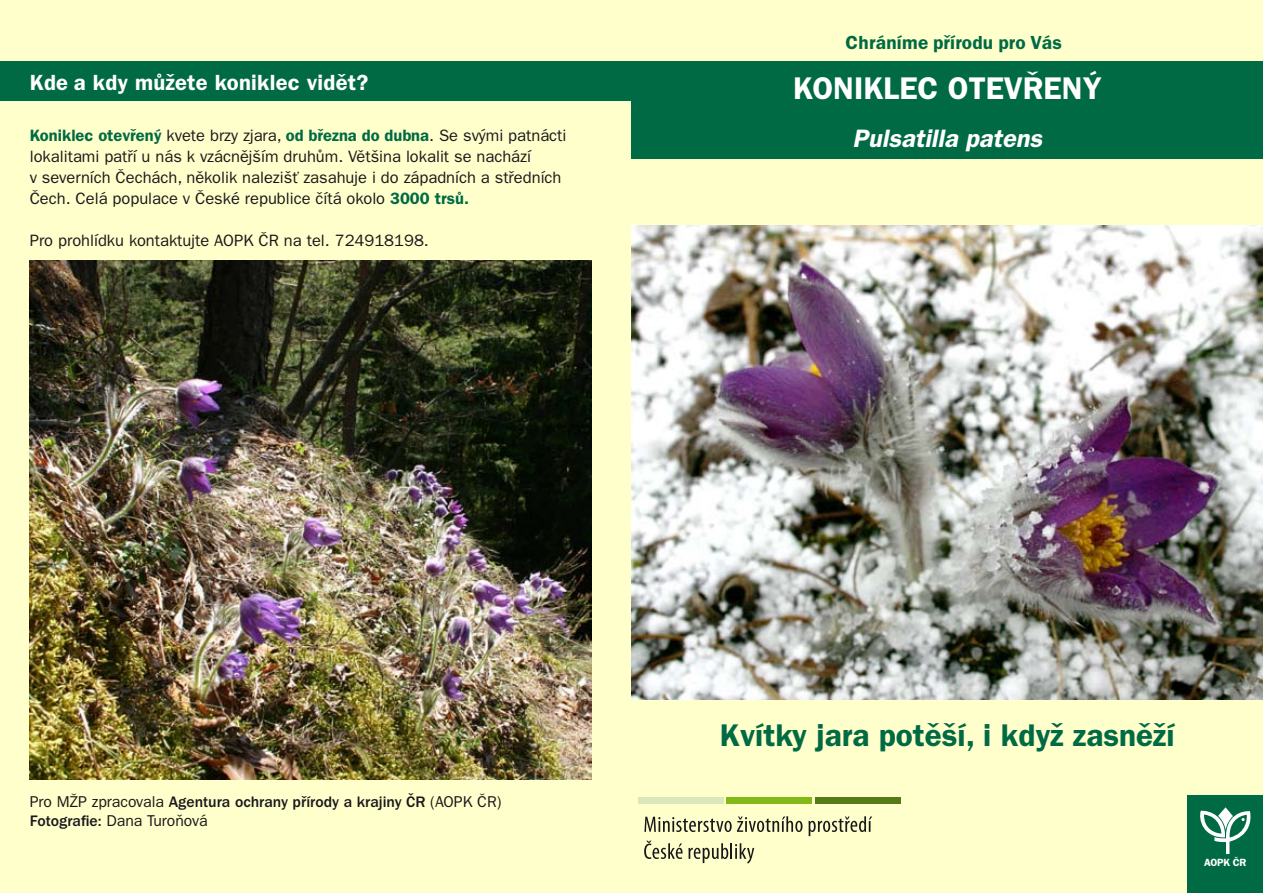
<style>
.page{position:relative;width:1263px;height:893px;background:#ffffcb}
.page>*{position:absolute;margin:0;border:0;box-sizing:border-box;transform-origin:0 0}
.t1{font:600 31.5px "ITC Franklin Gothic CE";color:#006a44}
.t2{font:600 31.5px "ITC Franklin Gothic CE";color:#fff}
.t3{font:italic 600 25.35px "ITC Franklin Gothic CE";color:#fff}
.t4{font:600 22.05px "ITC Franklin Gothic CE";letter-spacing:.01em;color:#fff}
.t5{font:600 19.05px "ITC Franklin Gothic CE";letter-spacing:.01em;color:#006a44}
.t6{font:16.5px/21px "ITC Franklin Gothic CE";color:#1a171b}
.t7{font:500 15.75px "Franklin Gothic CE";color:#1a171b}
.t8{font:15.75px "ITC Franklin Gothic CE";color:#1a171b}
.t9{font:600 10.5px "ITC Franklin Gothic CE";letter-spacing:-.025em;color:#fff}
.s1{font-weight:600;color:#006a44}
.s2{font-family:"ITC Franklin Gothic CE";font-weight:400}
.s3{font-family:"Franklin Gothic CE";font-weight:500}
</style>
<div class="page">
<div style="left:0;top:62px;width:632px;height:39px;background:#006a44"></div>
<div style="left:632px;top:62px;width:631px;height:97px;background:#006a44"></div>
<img style="left:632px;top:225px;width:631px;height:475px">
<div style="left:726px;top:797px;width:86px;height:6px;background:#84b819"></div>
<div style="left:815px;top:797px;width:86px;height:6px;background:#547b17"></div>
<div style="left:637px;top:797px;width:86px;height:6px;background:#d9e7ba"></div>
<svg style="left:644px;top:816px;width:158px;height:16px"></svg>
<svg style="left:808px;top:816px;width:64px;height:20px"></svg>
<svg style="left:644px;top:841px;width:38px;height:18px"></svg>
<svg style="left:688px;top:843px;width:66px;height:21px"></svg>
<div style="left:1187px;top:795px;width:76px;height:98px;background:#006a44"></div>
<svg style="left:1200px;top:807px;width:51px;height:47px"></svg>
<img style="left:30px;top:261px;width:561px;height:519px">
<h3 class="t4" style="left:30px;top:69px;width:340px">Kde a kdy můžete koniklec vidět?</h3>
<p class="t6" style="left:30px;top:124px;width:538px"><span class="s1">Koniklec otevřený</span> kvete brzy zjara, <span class="s1">od března do dubna</span>. Se svými patnácti lokalitami patří u nás k vzácnějším druhům. Většina lokalit se nachází<br>v severních Čechách, několik nalezišť zasahuje i do západních a středních Čech. Celá populace v České republice čítá okolo <span class="s1">3000 trsů.</span></p>
<p class="t6" style="left:30px;top:229px;width:401px">Pro prohlídku kontaktujte AOPK ČR na tel. 724918198.</p>
<p class="t5" style="left:845px;top:32px;width:218px">Chráníme přírodu pro Vás</p>
<h1 class="t2" style="left:793px;top:70px;width:310px">KONIKLEC OTEVŘENÝ</h1>
<h2 class="t3" style="left:852px;top:123px;width:191px">Pulsatilla patens</h2>
<p class="t7" style="left:30px;top:793px;width:473px"><span class="s2">Pro MŽP zpracovala</span> Agentura ochrany přírody a krajiny ČR <span class="s2">(AOPK ČR)</span></p>
<p class="t8" style="left:30px;top:811px;width:179px"><span class="s3">Fotografie:</span> Dana Turoňová</p>
<h1 class="t1" style="left:720px;top:717px;width:456px">Kvítky jara potěší, i když zasněží</h1>
<p class="t9" style="left:1204px;top:856px;width:44px">AOPK ČR</p>
</div>
